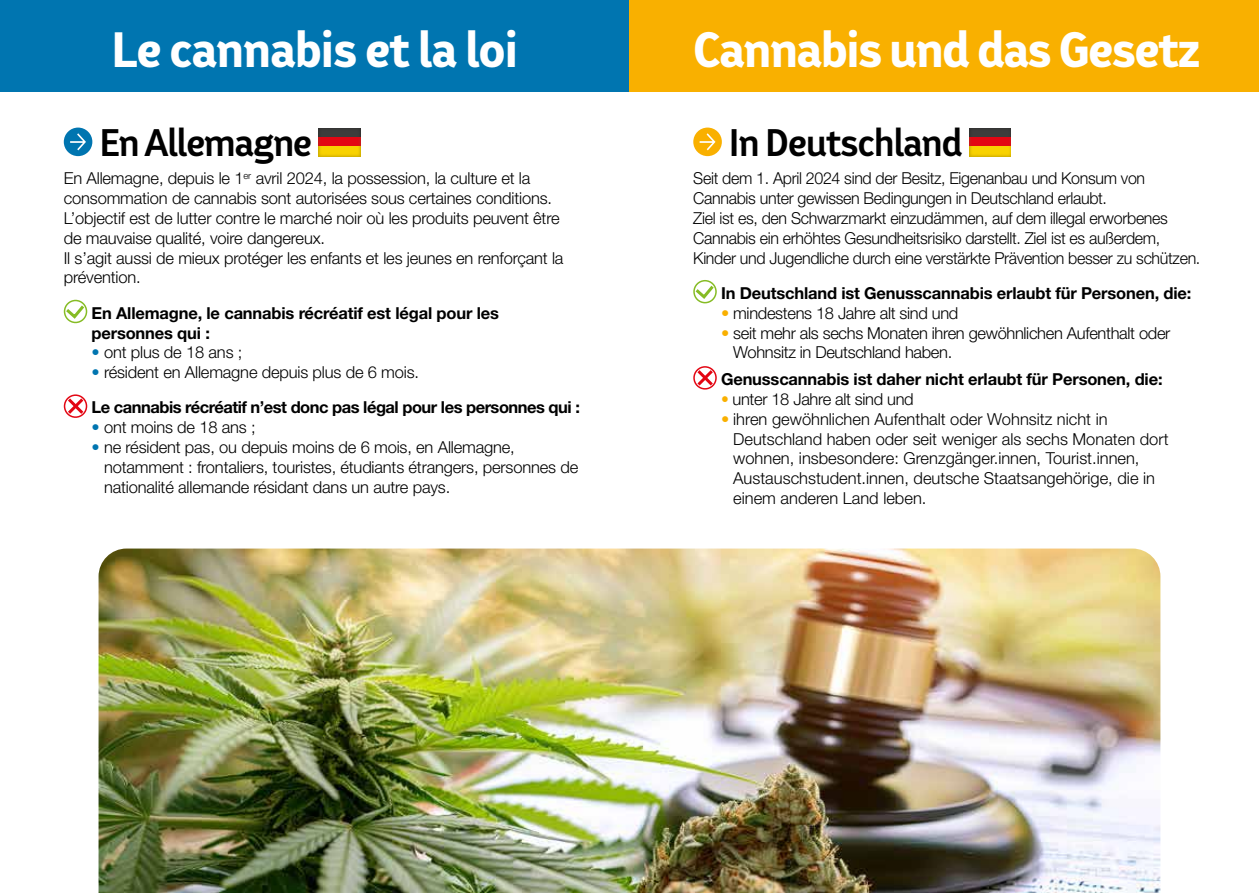
<style>
.page{position:relative;width:1259px;height:893px;background:#fff}
.page>*{position:absolute;margin:0;border:0;box-sizing:border-box;transform-origin:0 0}
.t1{font:800 46.5px "Bw Helder W1";letter-spacing:-.02em;color:#fff}
.t2{font:700 36px "Bw Helder W1";letter-spacing:-.02em;color:#000}
.t3{font:300 16.5px/19.8px "Helvetica Neue LT Pro";letter-spacing:-.01em;color:#000}
.t4{font:700 16.5px/19.8px "Helvetica Neue LT Pro";letter-spacing:-.01em;color:#000}
.t5{font:700 16.5px/35.2px "Helvetica Neue LT Pro";letter-spacing:-.03em;color:#000}
.s1{color:#0075b0}
.s2{font-weight:300;color:#0075b0}
.s3{font-weight:300}
.s4{color:#f9b000}
</style>
<div class="page">
<div style="left:0;top:0;width:629px;height:91px;background:#0075b0"></div>
<div style="left:629px;top:0;width:630px;height:91px;background:#f9b000"></div>
<div style="left:64px;top:128px;width:28px;height:28px;background:#0075b0;border-radius:50%"></div>
<svg style="left:70px;top:133px;width:16px;height:17px"></svg>
<img style="left:319px;top:128px;width:41px;height:28px">
<div style="left:64px;top:300px;width:23px;height:23px;border:2px solid #86bc25;border-radius:50%"></div>
<svg style="left:63px;top:302px;width:24px;height:19px"></svg>
<div style="left:64px;top:394px;width:23px;height:24px;border:2px solid #e30613;border-radius:50%"></div>
<svg style="left:65px;top:395px;width:22px;height:22px"></svg>
<div style="left:693px;top:128px;width:29px;height:28px;background:#f9b000;border-radius:50%"></div>
<svg style="left:699px;top:133px;width:16px;height:17px"></svg>
<img style="left:969px;top:128px;width:42px;height:28px">
<div style="left:693px;top:280px;width:24px;height:23px;border:2px solid #86bc25;border-radius:50%"></div>
<svg style="left:693px;top:282px;width:24px;height:19px"></svg>
<div style="left:693px;top:366px;width:24px;height:24px;border:2px solid #e30613;border-radius:50%"></div>
<svg style="left:694px;top:367px;width:22px;height:22px"></svg>
<img style="left:99px;top:548px;width:1061px;height:345px">
<h1 class="t1" style="left:112px;top:20px;width:407px">Le cannabis et la loi</h1>
<h1 class="t1" style="left:693px;top:20px;width:508px">Cannabis und das Gesetz</h1>
<h2 class="t2" style="left:100px;top:120px;width:214px">En Allemagne</h2>
<p class="t3" style="left:64px;top:168px;width:501px">En Allemagne, depuis le 1<sup>er</sup> avril 2024, la possession, la culture et la consommation de cannabis sont autorisées sous certaines conditions.<br>L’objectif est de lutter contre le marché noir où les produits peuvent être de mauvaise qualité, voire dangereux.<br>Il s’agit aussi de mieux protéger les enfants et les jeunes en renforçant la prévention.</p>
<p class="t4" style="left:92px;top:302px;width:409px">En Allemagne, le cannabis récréatif est légal pour les personnes qui :</p>
<p class="t3" style="left:92px;top:342px;width:152px"><span class="s1">•</span> ont plus de 18 ans ;</p>
<p class="t5" style="left:92px;top:354px;width:490px"><span class="s2">•</span> <span class="s3">résident en Allemagne depuis plus de 6 mois.<br></span>Le cannabis récréatif n’est donc pas légal pour les personnes qui :</p>
<p class="t3" style="left:92px;top:417px;width:166px"><span class="s1">•</span> ont moins de 18 ans ;</p>
<p class="t3" style="left:104px;top:437px;width:476px;text-indent:-13px"><span class="s1">•</span> ne résident pas, ou depuis moins de 6 mois, en Allemagne, notamment : frontaliers, touristes, étudiants étrangers, personnes de nationalité allemande résidant dans un autre pays.</p>
<h2 class="t2" style="left:729px;top:120px;width:235px">In Deutschland</h2>
<p class="t3" style="left:693px;top:168px;width:508px">Seit dem 1. April 2024 sind der Besitz, Eigenanbau und Konsum von Cannabis unter gewissen Bedingungen in Deutschland erlaubt.<br>Ziel ist es, den Schwarzmarkt einzudämmen, auf dem illegal erworbenes Cannabis ein erhöhtes Gesundheitsrisiko darstellt. Ziel ist es außerdem, Kinder und Jugendliche durch eine verstärkte Prävention besser zu schützen.</p>
<p class="t4" style="left:721px;top:283px;width:472px">In Deutschland ist Genusscannabis erlaubt für Personen, die:</p>
<p class="t3" style="left:721px;top:303px;width:239px"><span class="s4">•</span> mindestens 18 Jahre alt sind und</p>
<p class="t3" style="left:733px;top:322px;width:439px;text-indent:-12px"><span class="s4">•</span> seit mehr als sechs Monaten ihren gewöhnlichen Aufenthalt oder<br>Wohnsitz in Deutschland haben.</p>
<p class="t4" style="left:721px;top:369px;width:443px">Genusscannabis ist daher nicht erlaubt für Personen, die:</p>
<p class="t3" style="left:721px;top:389px;width:194px"><span class="s4">•</span> unter 18 Jahre alt sind und</p>
<p class="t3" style="left:733px;top:409px;width:437px;text-indent:-12px"><span class="s4">•</span> ihren gewöhnlichen Aufenthalt oder Wohnsitz nicht in Deutschland haben oder seit weniger als sechs Monaten dort wohnen, insbesondere: Grenzgänger.innen, Tourist.innen, Austauschstudent.innen, deutsche Staatsangehörige, die in einem anderen Land leben.</p>
</div>
